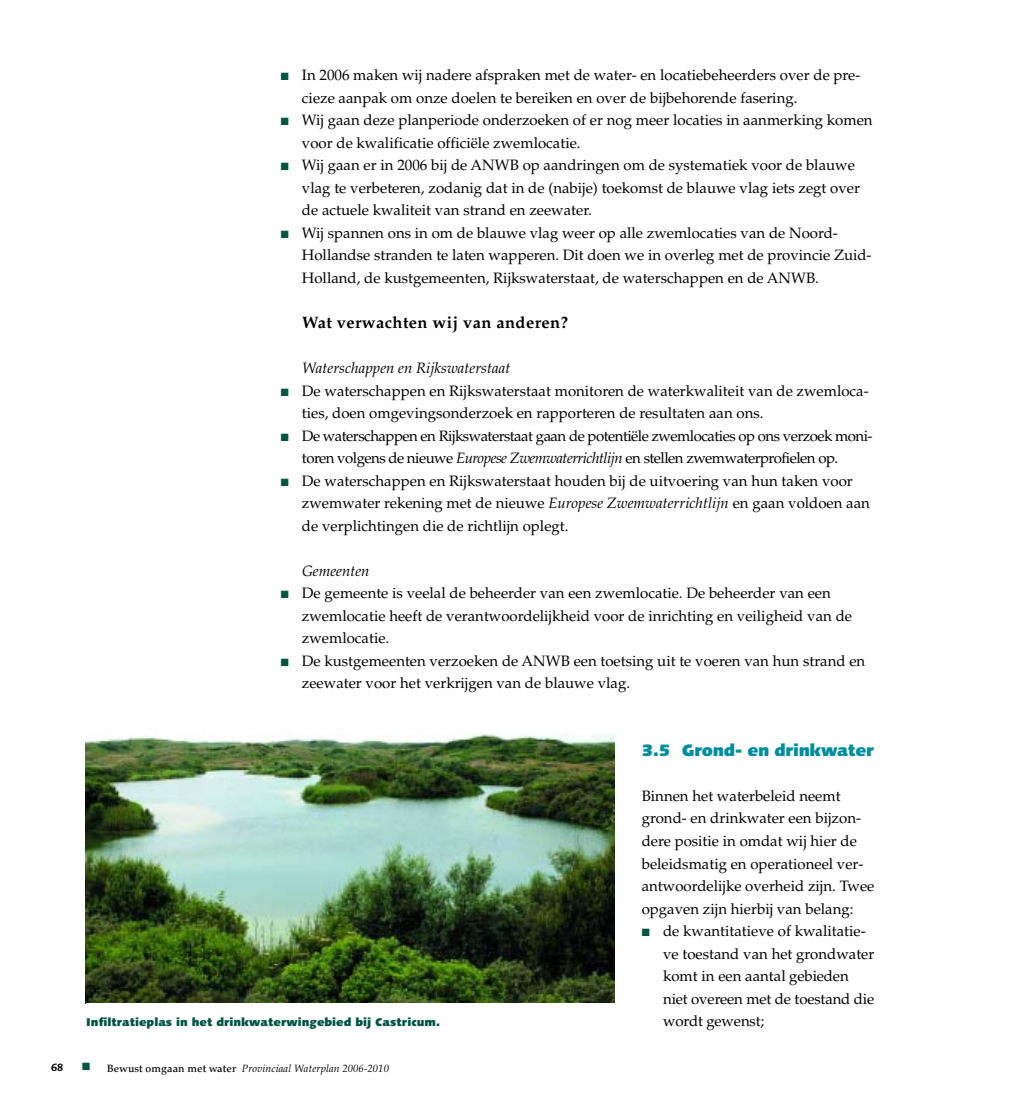
<style>
.page{position:relative;width:1021px;height:1115px;background:#fff}
.page>*{position:absolute;margin:0;border:0;box-sizing:border-box;transform-origin:0 0}
.t1{font:700 16.5px "Palatino";letter-spacing:.025em;color:#000}
.t2{font:900 16.5px "Linotype Syntax";letter-spacing:-.02em;color:#028e9f}
.t3{font:15px/22.5px "Palatino";color:#000}
.t4{font:15px/22.5px "Palatino";letter-spacing:-.035em;color:#000}
.t5{font:italic 15px "Palatino";color:#000}
.t6{font:900 11.25px "Linotype Syntax";color:#015544}
.t7{font:italic 10.5px "Palatino";letter-spacing:.01em;color:#000}
.t8{font:700 10.5px "Linotype Syntax";color:#000}
.s1{color:#015544}
.s2{font-style:italic}
.s3{font-weight:500;font-style:normal}
</style>
<div class="page">
<img style="left:85px;top:733px;width:529px;height:270px">
<p class="t3" style="left:302px;top:66px;width:560px;text-indent:-21px"><span class="s1">■</span> In 2006 maken wij nadere afspraken met de water- en locatiebeheerders over de pre&shy;cieze aanpak om onze doelen te bereiken en over de bijbehorende fasering.</p>
<p class="t3" style="left:302px;top:111px;width:572px;text-indent:-21px"><span class="s1">■</span> Wij gaan deze planperiode onderzoeken of er nog meer locaties in aanmerking komen voor de kwalificatie officiële zwemlocatie.</p>
<p class="t3" style="left:302px;top:156px;width:559px;text-indent:-21px"><span class="s1">■</span> Wij gaan er in 2006 bij de ANWB op aandringen om de systematiek voor de blauwe vlag te verbeteren, zodanig dat in de (nabije) toekomst de blauwe vlag iets zegt over de actuele kwaliteit van strand en zeewater.</p>
<p class="t3" style="left:302px;top:223px;width:571px;text-indent:-21px"><span class="s1">■</span> Wij spannen ons in om de blauwe vlag weer op alle zwemlocaties van de Noord-<br>Hollandse stranden te laten wapperen. Dit doen we in overleg met de provincie Zuid-<br>Holland, de kustgemeenten, Rijkswaterstaat, de waterschappen en de ANWB.</p>
<p class="t1" style="left:302px;top:316px;width:267px">Wat verwachten wij van anderen?</p>
<p class="t5" style="left:302px;top:362px;width:210px">Waterschappen en Rijkswaterstaat</p>
<p class="t3" style="left:302px;top:381px;width:568px;text-indent:-21px"><span class="s1">■</span> De waterschappen en Rijkswaterstaat monitoren de waterkwaliteit van de zwemloca&shy;ties, doen omgevingsonderzoek en rapporteren de resultaten aan ons.</p>
<p class="t4" style="left:302px;top:426px;width:572px;text-indent:-21px"><span class="s1">■</span> De waterschappen en Rijkswaterstaat gaan de potentiële zwemlocaties op ons verzoek moni&shy;toren volgens de nieuwe <span class="s2">Europese Zwemwaterrichtlijn</span> en stellen zwemwaterprofielen op.</p>
<p class="t3" style="left:302px;top:471px;width:569px;text-indent:-21px"><span class="s1">■</span> De waterschappen en Rijkswaterstaat houden bij de uitvoering van hun taken voor zwemwater rekening met de nieuwe <span class="s2">Europese Zwemwaterrichtlijn</span> en gaan voldoen aan de verplichtingen die de richtlijn oplegt.</p>
<p class="t5" style="left:302px;top:564px;width:69px">Gemeenten</p>
<p class="t3" style="left:302px;top:583px;width:551px;text-indent:-21px"><span class="s1">■</span> De gemeente is veelal de beheerder van een zwemlocatie. De beheerder van een zwemlocatie heeft de verantwoordelijkheid voor de inrichting en veiligheid van de zwemlocatie.</p>
<p class="t3" style="left:302px;top:651px;width:565px;text-indent:-21px"><span class="s1">■</span> De kustgemeenten verzoeken de ANWB een toetsing uit te voeren van hun strand en zeewater voor het verkrijgen van de blauwe vlag.</p>
<p class="t6" style="left:86px;top:1017px;width:355px">Infiltratieplas in het drinkwaterwingebied bij Castricum.</p>
<p class="t8" style="left:51px;top:1063px;width:14px">68</p>
<p class="t7" style="left:82px;top:1063px;width:308px"><span class="s1">■</span> <span class="s3">Bewust omgaan met water</span> Provinciaal Waterplan 2006-2010</p>
<p class="t2" style="left:641px;top:743px;width:234px">3.5 Grond- en drinkwater</p>
<p class="t3" style="left:641px;top:786px;width:234px">Binnen het waterbeleid neemt grond- en drinkwater een bijzon&shy;dere positie in omdat wij hier de beleidsmatig en operationeel ver&shy;antwoordelijke overheid zijn. Twee opgaven zijn hierbij van belang:</p>
<p class="t3" style="left:663px;top:921px;width:213px;text-indent:-21px"><span class="s1">■</span> de kwantitatieve of kwalitatie&shy;ve toestand van het grondwater komt in een aantal gebieden niet overeen met de toestand die wordt gewenst;</p>
</div>
